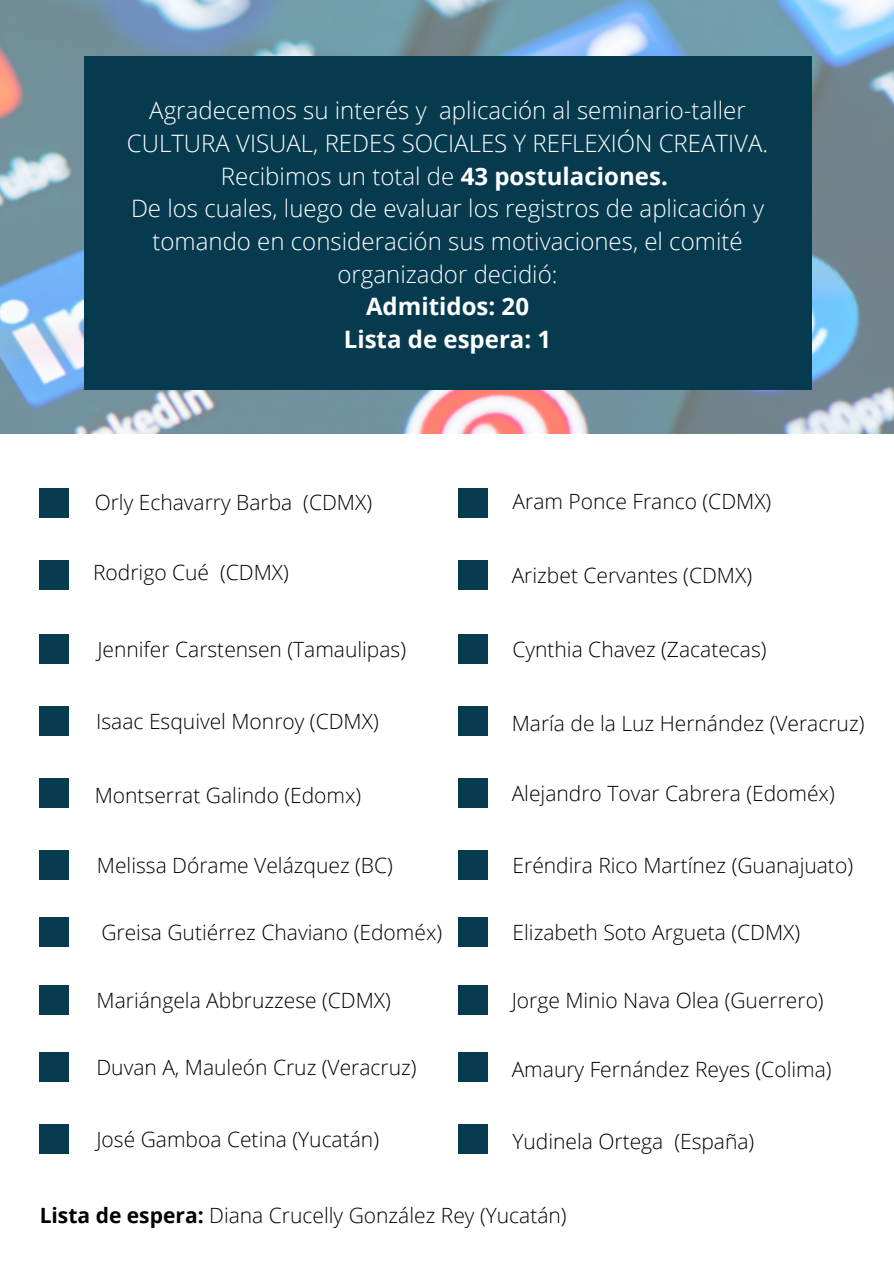
<style>
.page{position:relative;width:894px;height:1264px;background:#fff}
.page>*{position:absolute;margin:0;border:0;box-sizing:border-box;transform-origin:0 0}
.t1{font:300 24px/32.7px "Open Sans";color:#fff;text-align:center}
.t2{font:700 24px "Open Sans";color:#fff}
.t3{font:300 21px "Open Sans";color:#000}
.s1{font-weight:700}
</style>
<div class="page">
<img style="left:0;top:0;width:893px;height:433px">
<div style="left:40px;top:488px;width:29px;height:29px;background:#063a4f"></div>
<div style="left:40px;top:560px;width:29px;height:29px;background:#063a4f"></div>
<div style="left:40px;top:635px;width:29px;height:29px;background:#063a4f"></div>
<div style="left:40px;top:706px;width:29px;height:30px;background:#063a4f"></div>
<div style="left:40px;top:778px;width:29px;height:29px;background:#063a4f"></div>
<div style="left:40px;top:850px;width:29px;height:29px;background:#063a4f"></div>
<div style="left:40px;top:917px;width:29px;height:30px;background:#063a4f"></div>
<div style="left:40px;top:985px;width:29px;height:29px;background:#063a4f"></div>
<div style="left:40px;top:1052px;width:29px;height:30px;background:#063a4f"></div>
<div style="left:40px;top:1124px;width:29px;height:29px;background:#063a4f"></div>
<div style="left:458px;top:488px;width:29px;height:29px;background:#063a4f"></div>
<div style="left:458px;top:560px;width:29px;height:29px;background:#063a4f"></div>
<div style="left:458px;top:635px;width:29px;height:29px;background:#063a4f"></div>
<div style="left:458px;top:706px;width:29px;height:30px;background:#063a4f"></div>
<div style="left:458px;top:778px;width:29px;height:29px;background:#063a4f"></div>
<div style="left:458px;top:850px;width:29px;height:29px;background:#063a4f"></div>
<div style="left:458px;top:917px;width:29px;height:30px;background:#063a4f"></div>
<div style="left:458px;top:985px;width:29px;height:29px;background:#063a4f"></div>
<div style="left:458px;top:1052px;width:29px;height:30px;background:#063a4f"></div>
<div style="left:458px;top:1124px;width:29px;height:29px;background:#063a4f"></div>
<div style="left:84px;top:57px;width:727px;height:333px;background:#063a4f"></div>
<p class="t1" style="left:127px;top:94px;width:642px">Agradecemos su interés y aplicación al seminario-taller<br>CULTURA VISUAL, REDES SOCIALES Y REFLEXIÓN CREATIVA.</p>
<p class="t1" style="left:221px;top:159px;width:448px">Recibimos un total de <span class="s1">43 postulaciones.</span></p>
<p class="t1" style="left:131px;top:192px;width:634px">De los cuales, luego de evaluar los registros de aplicación y tomando en consideración sus motivaciones, el comité organizador decidió:</p>
<p class="t2" style="left:366px;top:290px;width:164px">Admitidos: 20</p>
<p class="t2" style="left:343px;top:322px;width:209px">Lista de espera: 1</p>
<p class="t3" style="left:95px;top:487px;width:279px">Orly Echavarry Barba (CDMX)</p>
<p class="t3" style="left:512px;top:486px;width:260px">Aram Ponce Franco (CDMX)</p>
<p class="t3" style="left:93px;top:558px;width:197px">Rodrigo Cué (CDMX)</p>
<p class="t3" style="left:511px;top:560px;width:242px">Arizbet Cervantes (CDMX)</p>
<p class="t3" style="left:97px;top:635px;width:310px">Jennifer Carstensen (Tamaulipas)</p>
<p class="t3" style="left:512px;top:635px;width:255px">Cynthia Chavez (Zacatecas)</p>
<p class="t3" style="left:96px;top:706px;width:284px">Isaac Esquivel Monroy (CDMX)</p>
<p class="t3" style="left:511px;top:708px;width:354px">María de la Luz Hernández (Veracruz)</p>
<p class="t3" style="left:95px;top:780px;width:268px">Montserrat Galindo (Edomx)</p>
<p class="t3" style="left:511px;top:778px;width:324px">Alejandro Tovar Cabrera (Edoméx)</p>
<p class="t3" style="left:97px;top:850px;width:297px">Melissa Dórame Velázquez (BC)</p>
<p class="t3" style="left:512px;top:850px;width:342px">Eréndira Rico Martínez (Guanajuato)</p>
<p class="t3" style="left:101px;top:917px;width:342px">Greisa Gutiérrez Chaviano (Edoméx)</p>
<p class="t3" style="left:512px;top:917px;width:289px">Elizabeth Soto Argueta (CDMX)</p>
<p class="t3" style="left:97px;top:985px;width:296px">Mariángela Abbruzzese (CDMX)</p>
<p class="t3" style="left:511px;top:985px;width:313px">Jorge Minio Nava Olea (Guerrero)</p>
<p class="t3" style="left:96px;top:1052px;width:321px">Duvan A, Mauleón Cruz (Veracruz)</p>
<p class="t3" style="left:511px;top:1054px;width:321px">Amaury Fernández Reyes (Colima)</p>
<p class="t3" style="left:96px;top:1124px;width:284px">José Gamboa Cetina (Yucatán)</p>
<p class="t3" style="left:512px;top:1126px;width:243px">Yudinela Ortega (España)</p>
<p class="t3" style="left:40px;top:1200px;width:528px"><span class="s1">Lista de espera:</span> Diana Crucelly González Rey (Yucatán)</p>
</div>
